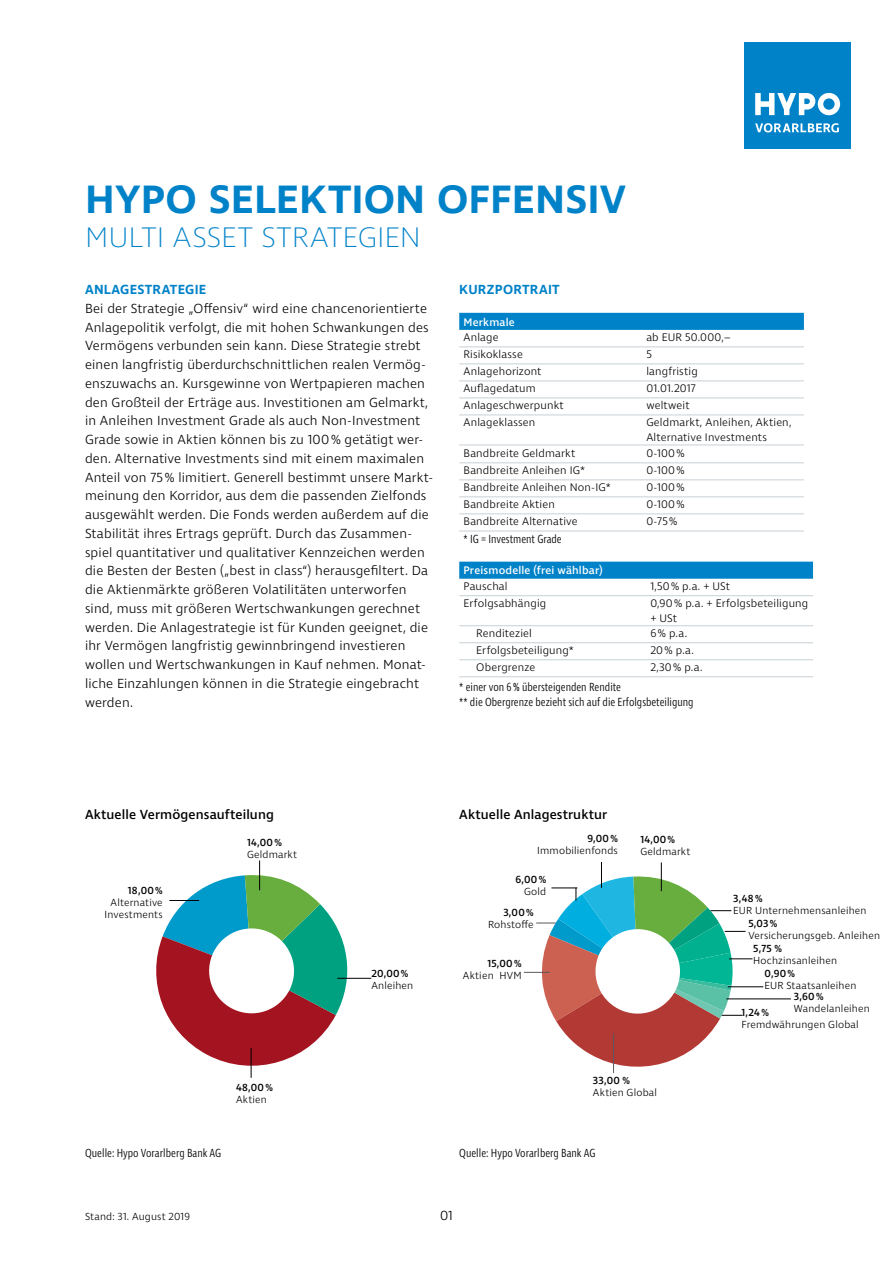
<style>
.page{position:relative;width:893px;height:1263px;background:#fff}
.page>*{position:absolute;margin:0;border:0;box-sizing:border-box;transform-origin:0 0}
.t1{font:600 40.5px "Ingra";letter-spacing:.005em;color:#0082c9;scale:1.04 1}
.t2{font:200 28.95px "Ingra";letter-spacing:.005em;color:#0082c9;scale:1.04 1}
.t3{font:300 13.5px/18.8px "Ingra";letter-spacing:.015em;color:#000}
.t4{font:500 13.5px "Ingra";letter-spacing:.01em;color:#000}
.t5{font:600 13.5px "Ingra";letter-spacing:.02em;color:#0082c9}
.t6{font:300 12px/14.2px "Ingra Cd";color:#000}
.t7{font:300 11.25px/14.2px "Ingra";letter-spacing:.015em;color:#000}
.t8{font:500 11.25px "Ingra";letter-spacing:.015em;color:#fff}
.t9{font:300 10.5px/12px "Ingra";letter-spacing:.02em;color:#000;text-align:center}
.t10{font:500 10.5px "Ingra";letter-spacing:.025em;color:#000}
</style>
<div class="page">
<div style="left:744px;top:43px;width:106px;height:106px;background:#0082c9"></div>
<svg style="left:755px;top:123px;width:84px;height:9px"></svg>
<svg style="left:755px;top:93px;width:85px;height:22px"></svg>
<svg style="left:156px;top:875px;width:191px;height:191px"></svg>
<div style="left:459px;top:313px;width:345px;height:17px;background:#0082c9"></div>
<hr style="left:459px;top:347px;width:183px;height:1px;background:#c7d0d5">
<hr style="left:642px;top:347px;width:162px;height:1px;background:#c7d0d5">
<hr style="left:459px;top:364px;width:183px;height:1px;background:#c7d0d5">
<hr style="left:642px;top:364px;width:162px;height:1px;background:#c7d0d5">
<hr style="left:459px;top:381px;width:183px;height:1px;background:#c7d0d5">
<hr style="left:642px;top:381px;width:162px;height:1px;background:#c7d0d5">
<hr style="left:459px;top:398px;width:183px;height:1px;background:#c7d0d5">
<hr style="left:642px;top:398px;width:162px;height:1px;background:#c7d0d5">
<hr style="left:459px;top:415px;width:183px;height:1px;background:#c7d0d5">
<hr style="left:642px;top:415px;width:162px;height:1px;background:#c7d0d5">
<hr style="left:459px;top:445px;width:183px;height:1px;background:#c7d0d5">
<hr style="left:642px;top:445px;width:162px;height:1px;background:#c7d0d5">
<hr style="left:459px;top:463px;width:183px;height:1px;background:#c7d0d5">
<hr style="left:642px;top:463px;width:162px;height:1px;background:#c7d0d5">
<hr style="left:459px;top:480px;width:183px;height:1px;background:#c7d0d5">
<hr style="left:642px;top:480px;width:162px;height:1px;background:#c7d0d5">
<hr style="left:459px;top:497px;width:183px;height:1px;background:#c7d0d5">
<hr style="left:642px;top:497px;width:162px;height:1px;background:#c7d0d5">
<hr style="left:459px;top:514px;width:183px;height:1px;background:#c7d0d5">
<hr style="left:642px;top:514px;width:162px;height:1px;background:#c7d0d5">
<hr style="left:459px;top:531px;width:183px;height:1px;background:#c7d0d5">
<hr style="left:642px;top:531px;width:162px;height:1px;background:#c7d0d5">
<div style="left:459px;top:562px;width:354px;height:17px;background:#0082c9"></div>
<hr style="left:459px;top:595px;width:187px;height:1px;background:#c7d0d5">
<hr style="left:646px;top:595px;width:167px;height:1px;background:#c7d0d5">
<hr style="left:459px;top:625px;width:187px;height:1px;background:#c7d0d5">
<hr style="left:646px;top:625px;width:167px;height:1px;background:#c7d0d5">
<hr style="left:459px;top:642px;width:187px;height:1px;background:#c7d0d5">
<hr style="left:646px;top:642px;width:167px;height:1px;background:#c7d0d5">
<hr style="left:459px;top:659px;width:187px;height:1px;background:#c7d0d5">
<hr style="left:646px;top:659px;width:167px;height:1px;background:#c7d0d5">
<hr style="left:459px;top:676px;width:187px;height:1px;background:#c7d0d5">
<hr style="left:646px;top:676px;width:167px;height:1px;background:#c7d0d5">
<hr style="left:251px;top:1048px;width:1px;height:30px;background:#000">
<hr style="left:337px;top:978px;width:34px;height:1px;background:#000">
<hr style="left:259px;top:860px;width:1px;height:30px;background:#000">
<hr style="left:169px;top:900px;width:30px;height:1px;background:#000">
<hr style="left:613px;top:1033px;width:1px;height:40px;background:#58595b">
<hr style="left:728px;top:986px;width:35px;height:1px;background:#000">
<hr style="left:726px;top:999px;width:65px;height:1px;background:#000">
<svg style="left:524px;top:862px;width:228px;height:205px"></svg>
<h1 class="t1" style="left:85px;top:174px;width:522px">HYPO SELEKTION OFFENSIV</h1>
<h2 class="t2" style="left:85px;top:220px;width:324px">MULTI ASSET STRATEGIEN</h2>
<p class="t5" style="left:85px;top:281px;width:123px">ANLAGESTRATEGIE</p>
<p class="t3" style="left:85px;top:300px;width:350px">Bei der Strategie „Offensiv“ wird eine chancenorientierte Anlagepolitik verfolgt, die mit hohen Schwankungen des Vermögens verbunden sein kann. Diese Strategie strebt einen langfristig überdurchschnittlichen realen Vermög&shy;enszuwachs an. Kursgewinne von Wertpapieren machen den Großteil der Erträge aus. Investitionen am Gelmarkt, in Anleihen Investment Grade als auch Non‑Investment Grade sowie in Aktien können bis zu 100% getätigt wer&shy;den. Alternative Investments sind mit einem maximalen Anteil von 75% limitiert. Generell bestimmt unsere Markt&shy;meinung den Korridor, aus dem die passenden Zielfonds ausgewählt werden. Die Fonds werden außerdem auf die Stabilität ihres Ertrags geprüft. Durch das Zusammen&shy;spiel quantitativer und qualitativer Kennzeichen werden die Besten der Besten („best in class“) herausgefiltert. Da die Aktienmärkte größeren Volatilitäten unterworfen sind, muss mit größeren Wertschwankungen gerechnet werden. Die Anlagestrategie ist für Kunden geeignet, die ihr Vermögen langfristig gewinnbringend investieren wollen und Wertschwankungen in Kauf nehmen. Monat&shy;liche Einzahlungen können in die Strategie eingebracht werden.</p>
<p class="t5" style="left:459px;top:281px;width:102px">KURZPORTRAIT</p>
<p class="t8" style="left:463px;top:315px;width:53px">Merkmale</p>
<p class="t7" style="left:463px;top:331px;width:37px">Anlage</p>
<p class="t7" style="left:646px;top:331px;width:86px">ab EUR 50.000,–</p>
<p class="t7" style="left:463px;top:348px;width:61px">Risikoklasse</p>
<p class="t7" style="left:646px;top:348px;width:7px">5</p>
<p class="t7" style="left:463px;top:365px;width:79px">Anlagehorizont</p>
<p class="t7" style="left:646px;top:365px;width:53px">langfristig</p>
<p class="t7" style="left:463px;top:382px;width:74px">Auflagedatum</p>
<p class="t7" style="left:646px;top:382px;width:51px">01.01.2017</p>
<p class="t7" style="left:463px;top:399px;width:102px">Anlageschwerpunkt</p>
<p class="t7" style="left:646px;top:399px;width:45px">weltweit</p>
<p class="t7" style="left:463px;top:416px;width:73px">Anlageklassen</p>
<p class="t7" style="left:646px;top:416px;width:147px">Geldmarkt, Anleihen, Aktien,<br>Alternative Investments</p>
<p class="t7" style="left:463px;top:446px;width:113px">Bandbreite Geldmarkt</p>
<p class="t7" style="left:646px;top:446px;width:40px">0-100%</p>
<p class="t7" style="left:463px;top:464px;width:123px">Bandbreite Anleihen IG*</p>
<p class="t7" style="left:646px;top:464px;width:40px">0-100%</p>
<p class="t7" style="left:463px;top:481px;width:149px">Bandbreite Anleihen Non-IG*</p>
<p class="t7" style="left:646px;top:481px;width:40px">0-100%</p>
<p class="t7" style="left:463px;top:498px;width:93px">Bandbreite Aktien</p>
<p class="t7" style="left:646px;top:498px;width:40px">0-100%</p>
<p class="t7" style="left:463px;top:515px;width:116px">Bandbreite Alternative</p>
<p class="t7" style="left:646px;top:515px;width:33px">0-75%</p>
<p class="t6" style="left:463px;top:533px;width:100px">* IG = Investment Grade</p>
<p class="t8" style="left:463px;top:564px;width:141px">Preismodelle (frei wählbar)</p>
<p class="t7" style="left:463px;top:580px;width:46px">Pauschal</p>
<p class="t7" style="left:650px;top:580px;width:81px">1,50% p.a. + USt</p>
<p class="t7" style="left:463px;top:597px;width:84px">Erfolgsabhängig</p>
<p class="t7" style="left:650px;top:597px;width:159px">0,90% p.a. + Erfolgsbeteiligung + USt</p>
<p class="t7" style="left:476px;top:627px;width:57px">Renditeziel</p>
<p class="t7" style="left:650px;top:627px;width:38px">6% p.a.</p>
<p class="t7" style="left:476px;top:644px;width:99px">Erfolgsbeteiligung*</p>
<p class="t7" style="left:650px;top:644px;width:45px">20% p.a.</p>
<p class="t7" style="left:476px;top:661px;width:61px">Obergrenze</p>
<p class="t7" style="left:650px;top:661px;width:54px">2,30% p.a.</p>
<p class="t6" style="left:459px;top:681px;width:236px">* einer von 6% übersteigenden Rendite<br>** die Obergrenze bezieht sich auf die Erfolgsbeteiligung</p>
<p class="t4" style="left:85px;top:806px;width:190px">Aktuelle Vermögensaufteilung</p>
<p class="t4" style="left:459px;top:806px;width:149px">Aktuelle Anlagestruktur</p>
<p class="t10" style="left:128px;top:884px;width:36px">18,00%</p>
<p class="t9" style="left:105px;top:897px;width:60px">Alternative<br>Investments</p>
<p class="t10" style="left:247px;top:835px;width:36px">14,00%</p>
<p class="t9" style="left:247px;top:849px;width:51px">Geldmarkt</p>
<p class="t10" style="left:371px;top:967px;width:38px">20,00%</p>
<p class="t9" style="left:371px;top:980px;width:43px">Anleihen</p>
<p class="t10" style="left:587px;top:832px;width:32px">9,00%</p>
<p class="t9" style="left:537px;top:845px;width:82px">Immobilienfonds</p>
<p class="t10" style="left:515px;top:873px;width:32px">6,00%</p>
<p class="t9" style="left:524px;top:886px;width:24px">Gold</p>
<p class="t10" style="left:503px;top:905px;width:32px">3,00%</p>
<p class="t9" style="left:488px;top:918px;width:47px">Rohstoffe</p>
<p class="t10" style="left:487px;top:956px;width:36px">15,00%</p>
<p class="t9" style="left:463px;top:969px;width:60px">Aktien HVM</p>
<p class="t10" style="left:640px;top:833px;width:36px">14,00%</p>
<p class="t9" style="left:640px;top:846px;width:51px">Geldmarkt</p>
<p class="t10" style="left:236px;top:1081px;width:38px">48,00%</p>
<p class="t9" style="left:236px;top:1094px;width:32px">Aktien</p>
<p class="t10" style="left:593px;top:1074px;width:39px">33,00 %</p>
<p class="t9" style="left:593px;top:1087px;width:66px">Aktien Global</p>
<p class="t6" style="left:85px;top:1147px;width:138px">Quelle: Hypo Vorarlberg Bank AG</p>
<p class="t6" style="left:459px;top:1147px;width:138px">Quelle: Hypo Vorarlberg Bank AG</p>
<p class="t9" style="left:85px;top:1211px;width:106px">Stand: 31. August 2019</p>
<p class="t3" style="left:440px;top:1207px;width:14px">01</p>
<p class="t10" style="left:733px;top:892px;width:31px">3,48%</p>
<p class="t9" style="left:733px;top:905px;width:135px">EUR Unternehmensanleihen</p>
<p class="t10" style="left:748px;top:916px;width:30px">5,03%</p>
<p class="t9" style="left:748px;top:929px;width:133px">Versicherungsgeb. Anleihen</p>
<p class="t10" style="left:753px;top:942px;width:30px">5,75 %</p>
<p class="t9" style="left:753px;top:955px;width:85px">Hochzinsanleihen</p>
<p class="t10" style="left:794px;top:990px;width:31px">3,60%</p>
<p class="t9" style="left:794px;top:1003px;width:77px">Wandelanleihen</p>
<p class="t10" style="left:765px;top:967px;width:32px">0,90%</p>
<p class="t9" style="left:765px;top:980px;width:93px">EUR Staatsanleihen</p>
<p class="t10" style="left:741px;top:1006px;width:29px">1,24%</p>
<p class="t9" style="left:741px;top:1019px;width:119px">Fremdwährungen Global</p>
</div>
